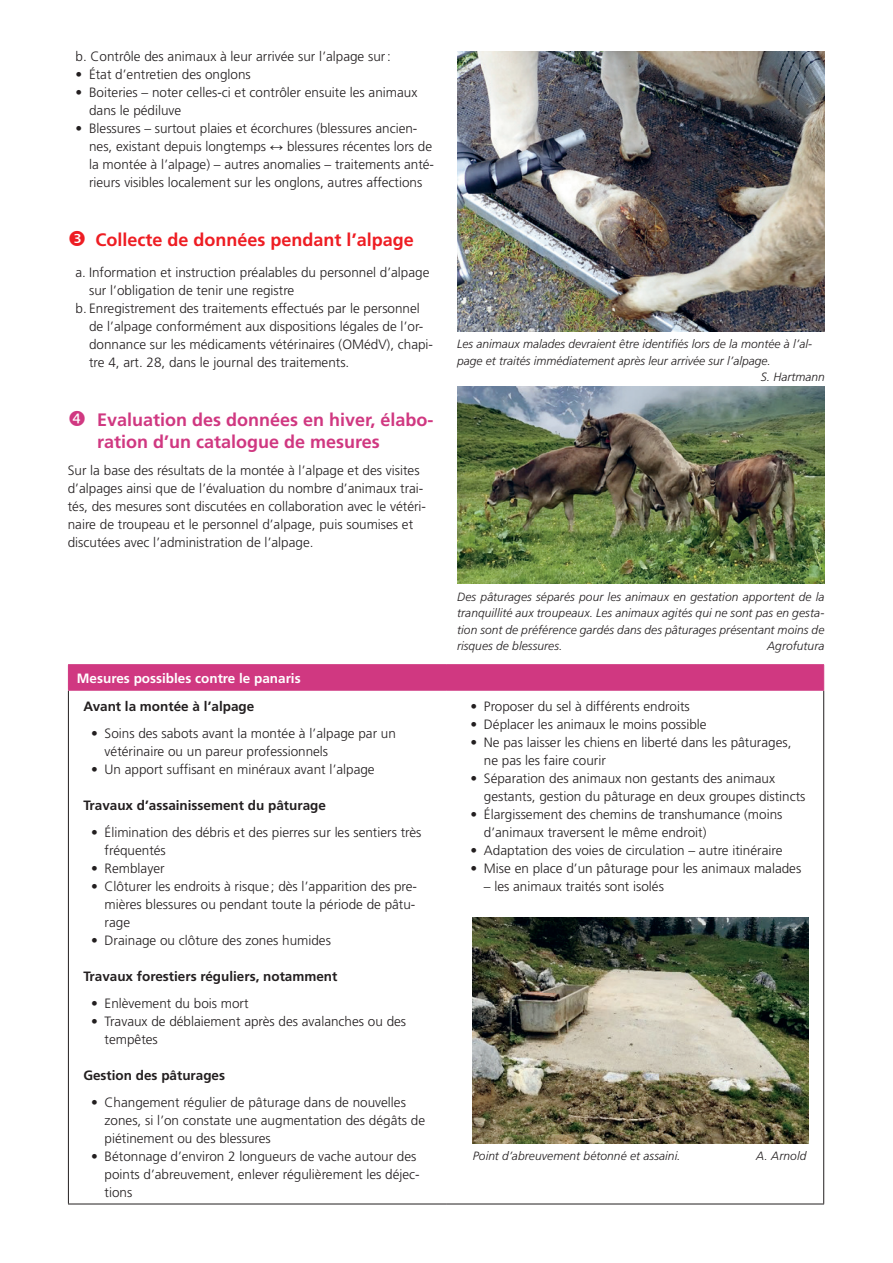
<style>
.page{position:relative;width:893px;height:1263px;background:#fff}
.page>*{position:absolute;margin:0;border:0;box-sizing:border-box;transform-origin:0 0}
.Überschrift_2_vor_1{font:700 18px/22.5px "Frutiger LT Pro";color:#d03881}
.Überschrift_2_vor_1-2{font:700 18px "Frutiger LT Pro";color:#ee1d23}
.Standard_Grundschrif{font:300 13.5px/18px "Frutiger LT Pro";color:#231f20}
.Überschrift_3_vor_1{font:700 13.5px "Frutiger LT Pro";color:#231f20}
.I-Punkte_Aufzählung{font:300 13.5px "Frutiger LT Pro";color:#231f20}
.Überschrift_3_nach_1{font:700 13.5px "Frutiger LT Pro";color:#fff}
.legenden{font:italic 300 12px/16.5px "Frutiger LT Pro";letter-spacing:.005em;color:#231f20;text-align:justify}
.Legende_Quelle_Fussn{font:italic 300 12px/16.5px "Frutiger LT Pro";color:#231f20}
.s1{font-family:"Arial";font-weight:900}
</style>
<div class="page">
<hr style="left:68px;top:690px;width:1px;height:513px;background:#231f20">
<hr style="left:823px;top:690px;width:1px;height:513px;background:#231f20">
<hr style="left:68px;top:1203px;width:378px;height:1px;background:#231f20">
<hr style="left:446px;top:1203px;width:378px;height:1px;background:#231f20">
<hr style="left:68px;top:664px;width:378px;height:1px;background:#d03881">
<hr style="left:446px;top:664px;width:378px;height:1px;background:#d03881">
<div style="left:68px;top:665px;width:756px;height:25px;background:#d03881"></div>
<hr style="left:68px;top:690px;width:378px;height:1px;background:#d03881">
<hr style="left:446px;top:690px;width:378px;height:1px;background:#d03881">
<img style="left:457px;top:386px;width:368px;height:197px">
<img style="left:457px;top:52px;width:368px;height:279px">
<img style="left:472px;top:917px;width:336px;height:226px">
<p class="I-Punkte_Aufzählung" style="left:76px;top:49px;width:317px">b. Contrôle des animaux à leur arrivée sur l’alpage sur:</p>
<p class="Standard_Grundschrif" style="left:76px;top:66px;width:177px">• État d’entretien des onglons</p>
<p class="Standard_Grundschrif" style="left:89px;top:84px;width:330px;text-indent:-14px">• Boiteries – noter celles-ci et contrôler ensuite les animaux dans le pédiluve</p>
<p class="Standard_Grundschrif" style="left:89px;top:120px;width:347px;text-indent:-14px">• Blessures – surtout plaies et écorchures (blessures ancien&shy;nes, existant depuis longtemps <span class="s1">↔</span> blessures récentes lors de la montée à l’alpage) – autres anomalies – traitements anté&shy;rieurs visibles localement sur les onglons, autres affections</p>
<p class="Überschrift_2_vor_1-2" style="left:96px;top:229px;width:320px">Collecte de données pendant l’alpage</p>
<p class="Standard_Grundschrif" style="left:89px;top:264px;width:342px;text-indent:-14px">a. Information et instruction préalables du personnel d’alpage sur l’obligation de tenir une registre</p>
<p class="Standard_Grundschrif" style="left:89px;top:300px;width:346px;text-indent:-14px">b. Enregistrement des traitements effectués par le personnel de l’alpage conformément aux dispositions légales de l’or&shy;donnance sur les médicaments vétérinaires (OMédV), chapi&shy;tre 4, art. 28, dans le journal des traitements.</p>
<p class="Überschrift_2_vor_1" style="left:97px;top:408px;width:338px">Evaluation des données en hiver, élabo&shy;ration d’un catalogue de mesures</p>
<p class="Standard_Grundschrif" style="left:68px;top:462px;width:360px">Sur la base des résultats de la montée à l’alpage et des visites d’alpages ainsi que de l’évaluation du nombre d’animaux trai&shy;tés, des mesures sont discutées en collaboration avec le vétéri&shy;naire de troupeau et le personnel d’alpage, puis soumises et discutées avec l’administration de l’alpage.</p>
<p class="Überschrift_3_nach_1" style="left:77px;top:670px;width:225px">Mesures possibles contre le panaris</p>
<p class="Überschrift_3_vor_1" style="left:83px;top:698px;width:172px">Avant la montée à l’alpage</p>
<p class="Standard_Grundschrif" style="left:105px;top:724px;width:293px;text-indent:-14px">• Soins des sabots avant la montée à l’alpage par un vétérinaire ou un pareur professionnels</p>
<p class="Standard_Grundschrif" style="left:91px;top:760px;width:285px">• Un apport suffisant en minéraux avant l’alpage</p>
<p class="Überschrift_3_vor_1" style="left:83px;top:797px;width:244px">Travaux d’assainissement du pâturage</p>
<p class="Standard_Grundschrif" style="left:105px;top:823px;width:318px;text-indent:-14px">• Élimination des débris et des pierres sur les sentiers très fréquentés</p>
<p class="Standard_Grundschrif" style="left:91px;top:859px;width:75px">• Remblayer</p>
<p class="Standard_Grundschrif" style="left:105px;top:877px;width:314px;text-indent:-14px">• Clôturer les endroits à risque ; dès l’apparition des pre&shy;mières blessures ou pendant toute la période de pâtu&shy;rage</p>
<p class="Standard_Grundschrif" style="left:91px;top:931px;width:241px">• Drainage ou clôture des zones humides</p>
<p class="Überschrift_3_vor_1" style="left:83px;top:968px;width:256px">Travaux forestiers réguliers, notamment</p>
<p class="Standard_Grundschrif" style="left:91px;top:994px;width:159px">• Enlèvement du bois mort</p>
<p class="Standard_Grundschrif" style="left:105px;top:1012px;width:303px;text-indent:-14px">• Travaux de déblaiement après des avalanches ou des tempêtes</p>
<p class="Überschrift_3_vor_1" style="left:83px;top:1067px;width:143px">Gestion des pâturages</p>
<p class="Standard_Grundschrif" style="left:105px;top:1093px;width:322px;text-indent:-14px">• Changement régulier de pâturage dans de nouvelles zones, si l’on constate une augmentation des dégâts de piétinement ou des blessures</p>
<p class="Standard_Grundschrif" style="left:105px;top:1147px;width:317px;text-indent:-14px">• Bétonnage d’environ 2 longueurs de vache autour des points d’abreuvement, enlever régulièrement les déjec&shy;tions</p>
<p class="Legende_Quelle_Fussn" style="left:457px;top:336px;width:356px">Les animaux malades devraient être identifiés lors de la montée à l’al&shy;page et traités immédiatement après leur arrivée sur l’alpage.</p>
<p class="Legende_Quelle_Fussn" style="left:761px;top:369px;width:66px">S. Hartmann</p>
<p class="legenden" style="left:457px;top:588px;width:369px">Des pâturages séparés pour les animaux en gestation apportent de la tranquillité aux troupeaux. Les animaux agités qui ne sont pas en gesta&shy;tion sont de préférence gardés dans des pâturages présentant moins de risques de blessures.</p>
<p class="legenden" style="left:767px;top:638px;width:59px">Agrofutura</p>
<p class="Standard_Grundschrif" style="left:470px;top:697px;width:221px">• Proposer du sel à différents endroits</p>
<p class="Standard_Grundschrif" style="left:470px;top:715px;width:238px">• Déplacer les animaux le moins possible</p>
<p class="Standard_Grundschrif" style="left:484px;top:733px;width:309px;text-indent:-14px">• Ne pas laisser les chiens en liberté dans les pâturages, ne pas les faire courir</p>
<p class="Standard_Grundschrif" style="left:484px;top:769px;width:323px;text-indent:-14px">• Séparation des animaux non gestants des animaux gestants, gestion du pâturage en deux groupes distincts</p>
<p class="Standard_Grundschrif" style="left:484px;top:805px;width:300px;text-indent:-14px">• Élargissement des chemins de transhumance (moins d’animaux traversent le même endroit)</p>
<p class="Standard_Grundschrif" style="left:470px;top:841px;width:314px">• Adaptation des voies de circulation – autre itinéraire</p>
<p class="Standard_Grundschrif" style="left:470px;top:859px;width:332px">• Mise en place d’un pâturage pour les animaux malades</p>
<p class="Standard_Grundschrif" style="left:484px;top:877px;width:182px">– les animaux traités sont isolés</p>
<p class="legenden" style="left:473px;top:1147px;width:209px">Point d’abreuvement bétonné et assaini.</p>
<p class="legenden" style="left:756px;top:1147px;width:52px">A. Arnold</p>
</div>
